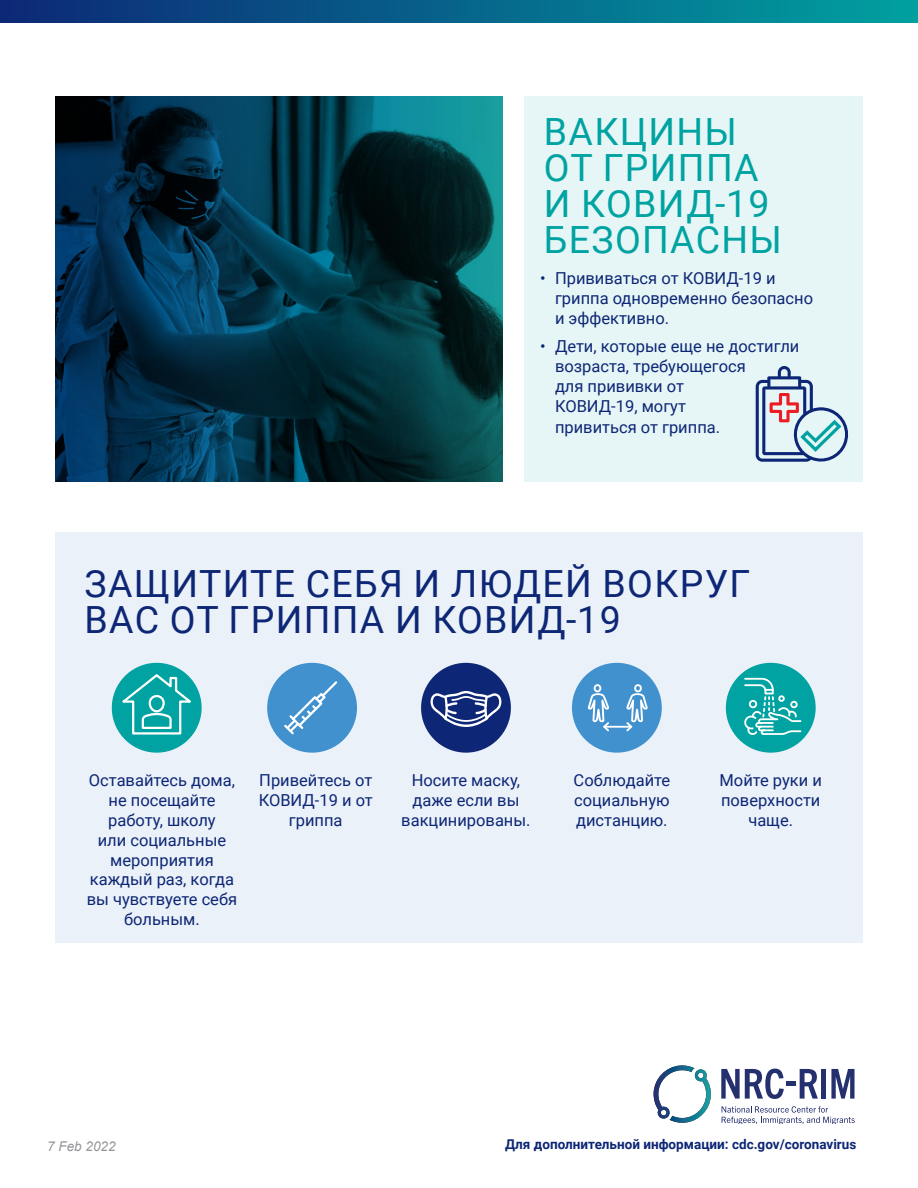
<style>
.page{position:relative;width:918px;height:1188px;background:#fff}
.page>*{position:absolute;margin:0;border:0;box-sizing:border-box;transform-origin:0 0}
.t1{font:37.5px/36px "Roboto";letter-spacing:.035em;color:#0d2675}
.t2{font:37.5px/36px "Roboto";letter-spacing:.035em;color:#00a3a1}
.t3{font:16.5px/19.8px "Roboto";color:#0d2675;text-align:center}
.t4{font:700 13.5px "Roboto";color:#0d2675}
.Date_Modified{font:italic 13.5px "Arial";color:#939598}
</style>
<div class="page">
<div style="left:55px;top:532px;width:808px;height:411px;background:#eaf1f9"></div>
<div style="left:525px;top:96px;width:338px;height:386px;background:#e6f6f6"></div>
<div style="left:726px;top:663px;width:90px;height:90px;background:#00a3a1;border-radius:50%"></div>
<svg style="left:744px;top:678px;width:57px;height:57px"></svg>
<div style="left:421px;top:663px;width:90px;height:90px;background:#0d2675;border-radius:50%"></div>
<svg style="left:431px;top:691px;width:70px;height:36px"></svg>
<div style="left:572px;top:663px;width:90px;height:90px;background:#4191ce;border-radius:50%"></div>
<svg style="left:626px;top:684px;width:22px;height:47px"></svg>
<svg style="left:588px;top:684px;width:21px;height:47px"></svg>
<hr style="left:603px;top:726px;width:29px;height:2px;background:#fff">
<div style="left:267px;top:663px;width:90px;height:90px;background:#4191ce;border-radius:50%"></div>
<svg style="left:284px;top:681px;width:54px;height:54px"></svg>
<svg style="left:111px;top:662px;width:91px;height:91px"></svg>
<div style="left:0;top:0;width:918px;height:23px;background:linear-gradient(to right,#0d2876,#00a0a0)"></div>
<svg style="left:756px;top:366px;width:93px;height:96px"></svg>
<svg style="left:721px;top:1069px;width:63px;height:30px"></svg>
<hr style="left:786px;top:1082px;width:10px;height:4px;background:#25306f">
<svg style="left:800px;top:1069px;width:18px;height:30px"></svg>
<div style="left:821px;top:1069px;width:5px;height:30px;background:#25306f"></div>
<svg style="left:831px;top:1069px;width:24px;height:30px"></svg>
<svg style="left:722px;top:1106px;width:133px;height:18px"></svg>
<svg style="left:653px;top:1065px;width:58px;height:58px"></svg>
<img style="left:55px;top:96px;width:447px;height:386px">
<p class="t2" style="left:544px;top:112px;width:240px">ВАКЦИНЫ<br>ОТ ГРИППА<br>И КОВИД-19<br>БЕЗОПАСНЫ</p>
<p class="t3" style="left:555px;top:268px;width:260px;text-align:left;text-indent:-15px">• Прививаться от КОВИД-19 и гриппа одновременно безопасно и эффективно.</p>
<p class="t3" style="left:555px;top:336px;width:246px;text-align:left;text-indent:-15px">• Дети, которые еще не достигли возраста, требующегося<br>для прививки от<br>КОВИД-19, могут</p>
<p class="t3" style="left:555px;top:417px;width:167px">привиться от гриппа.</p>
<p class="t1" style="left:85px;top:564px;width:667px">ЗАЩИТИТЕ СЕБЯ И ЛЮДЕЙ ВОКРУГ<br>ВАС ОТ ГРИППА И КОВИД-19</p>
<p class="t3" style="left:87px;top:770px;width:152px">Оставайтесь дома, не посещайте работу, школу<br>или социальные мероприятия каждый раз, когда вы чувствуете себя больным.</p>
<p class="t3" style="left:259px;top:770px;width:116px">Привейтесь от<br>КОВИД-19 и от гриппа</p>
<p class="t3" style="left:401px;top:770px;width:131px">Носите маску, даже если вы вакцинированы.</p>
<p class="t3" style="left:574px;top:770px;width:98px;text-align:justify">Соблюдайте социальную дистанцию.</p>
<p class="t3" style="left:720px;top:770px;width:104px">Мойте руки и поверхности чаще.</p>
<p class="Date_Modified" style="left:47px;top:1137px;width:70px">7 Feb 2022</p>
<p class="t4" style="left:505px;top:1135px;width:353px">Для дополнительной информации: cdc.gov/coronavirus</p>
</div>
